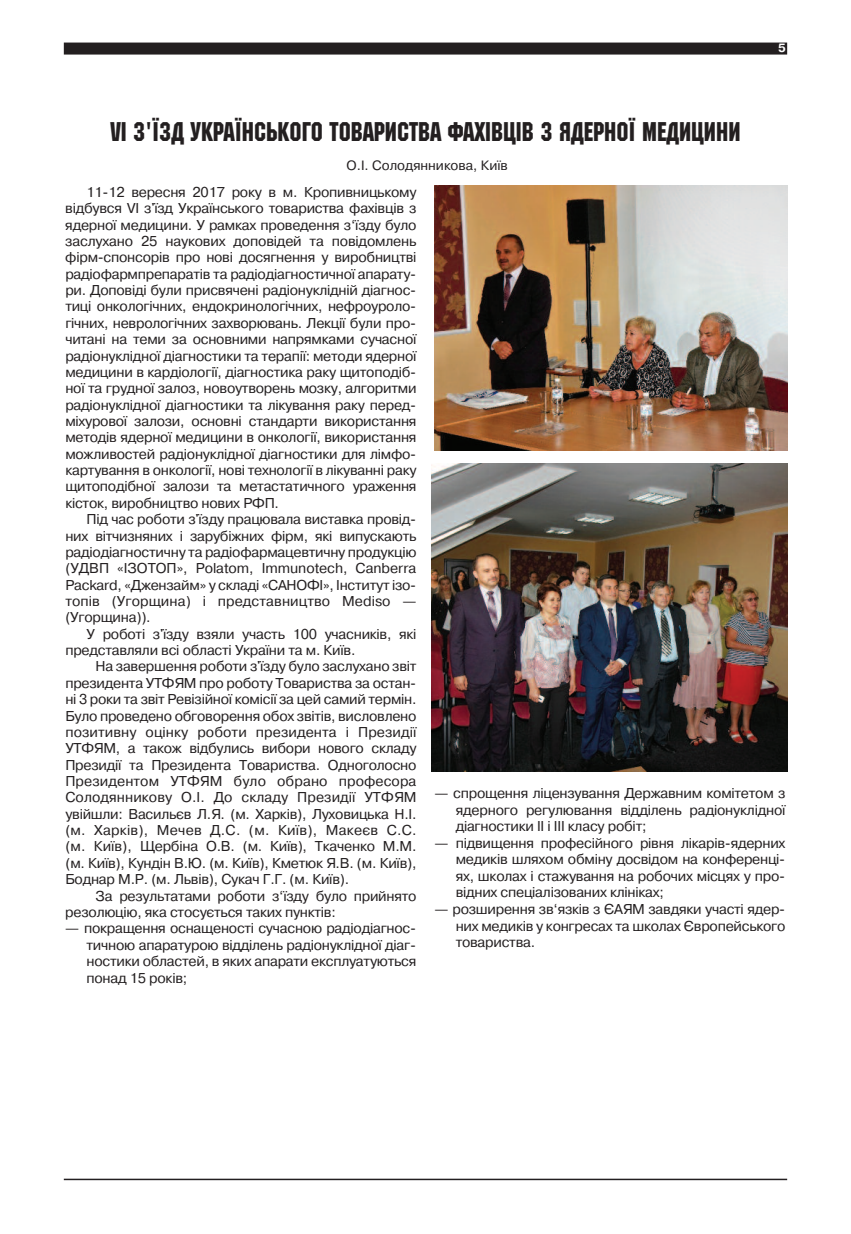
<style>
.page{position:relative;width:851px;height:1234px;background:#fff}
.page>*{position:absolute;margin:0;border:0;box-sizing:border-box;transform-origin:0 0}
.t1{font:27px "Machine C";color:#231f20;scale:.95 1}
.t2{font:14.25px/16.4px "Pragmatica C";letter-spacing:-.015em;color:#231f20;text-align:justify}
.t3{font:13.5px "Pragmatica C";color:#231f20}
.t4{font:700 12px "Pragmatica C";color:#fff}
</style>
<div class="page">
<div style="left:64px;top:43px;width:723px;height:12px;background:#231f20"></div>
<hr style="left:64px;top:1178px;width:723px;height:1px;background:#231f20">
<img style="left:434px;top:185px;width:353px;height:265px">
<img style="left:431px;top:463px;width:356px;height:308px">
<h1 class="t1" style="left:110px;top:116px;width:664px">VI з'їзд Українського Товариства фахівців з ядерної медицини</h1>
<p class="t3" style="left:346px;top:157px;width:163px">О.І. Солодянникова, Київ</p>
<p class="t4" style="left:778px;top:41px;width:9px">5</p>
<p class="t2" style="left:65px;top:184px;width:352px;text-indent:21px">11-12 вересня 2017 року в м. Кропивницькому відбувся VI з'їзд Українського товариства фахівців з ядерної медицини. У рамках проведення з‘їзду було заслухано 25 наукових доповідей та повідомлень фірм-спонсорів про нові досягнення у виробництві радіофармпрепаратів та радіодіагностичної апарату&shy;ри. Доповіді були присвячені радіонуклідній діагнос&shy;тиці онкологічних, ендокринологічних, нефроуроло&shy;гічних, неврологічних захворювань. Лекції були про&shy;читані на теми за основними напрямками сучасної радіонуклідної діагностики та терапії: методи ядерної медицини в кардіології, діагностика раку щитоподіб&shy;ної та грудної залоз, новоутворень мозку, алгоритми радіонуклідної діагностики та лікування раку перед&shy;міхурової залози, основні стандарти використання методів ядерної медицини в онкології, використання можливостей радіонуклідної діагностики для лімфо&shy;картування в онкології, нові технології в лікуванні раку щитоподібної залози та метастатичного ураження кісток, виробництво нових РФП.</p>
<p class="t2" style="left:65px;top:511px;width:352px;text-indent:21px">Під час роботи з'їзду працювала виставка провід&shy;них вітчизняних і зарубіжних фірм, які випускають радіодіагностичну та радіофармацевтичну продукцію (УДВП «ІЗОТОП», Polatom, Immunotech, Canberra Packard, «Джензайм» у складі «САНОФІ», Інститут ізо&shy;топів (Угорщина) і представництво Mediso — (Угорщина)).</p>
<p class="t2" style="left:65px;top:625px;width:352px;text-indent:21px">У роботі з'їзду взяли участь 100 учасників, які представляли всі області України та м. Київ.</p>
<p class="t2" style="left:65px;top:658px;width:352px;text-indent:30px">На завершення роботи з'їзду було заслухано звіт президента УТФЯМ про роботу Товариства за остан&shy;ні 3 роки та звіт Ревізійної комісії за цей самий термін.<br>Було проведено обговорення обох звітів, висловлено позитивну оцінку роботи президента і Президії УТФЯМ, а також відбулись вибори нового складу Президії та Президента Товариства. Одноголосно Президентом УТФЯМ було обрано професора Солодянникову О.І. До складу Президії УТФЯМ увійшли: Васильєв Л.Я. (м. Харків), Луховицька Н.І. (м. Харків), Мечев Д.С. (м. Київ), Макеєв С.С. (м. Київ), Щербіна О.В. (м. Київ), Ткаченко М.М. (м. Київ), Кундін В.Ю. (м. Київ), Кметюк Я.В. (м. Київ), Боднар М.Р. (м. Львів), Сукач Г.Г. (м. Київ).</p>
<p class="t2" style="left:65px;top:887px;width:352px;text-indent:30px">За результатами роботи з‘їзду було прийнято резолюцію, яка стосується таких пунктів:</p>
<p class="t2" style="left:86px;top:920px;width:331px;text-indent:-21px">— покращення оснащеності сучасною радіодіагнос&shy;тичною апаратурою відділень радіонуклідної діаг&shy;ностики областей, в яких апарати експлуатуються понад 15 років;</p>
<p class="t2" style="left:455px;top:785px;width:331px;text-indent:-21px">— спрощення ліцензування Державним комітетом з ядерного регулювання відділень радіонуклідної діагностики II і III класу робіт;</p>
<p class="t2" style="left:455px;top:834px;width:331px;text-indent:-21px">— підвищення професійного рівня лікарів-ядерних медиків шляхом обміну досвідом на конференці&shy;ях, школах і стажування на робочих місцях у про&shy;відних спеціалізованих клініках;</p>
<p class="t2" style="left:455px;top:900px;width:331px;text-indent:-21px">— розширення зв‘язків з ЄАЯМ завдяки участі ядер&shy;них медиків у конгресах та школах Європейського товариства.</p>
</div>
